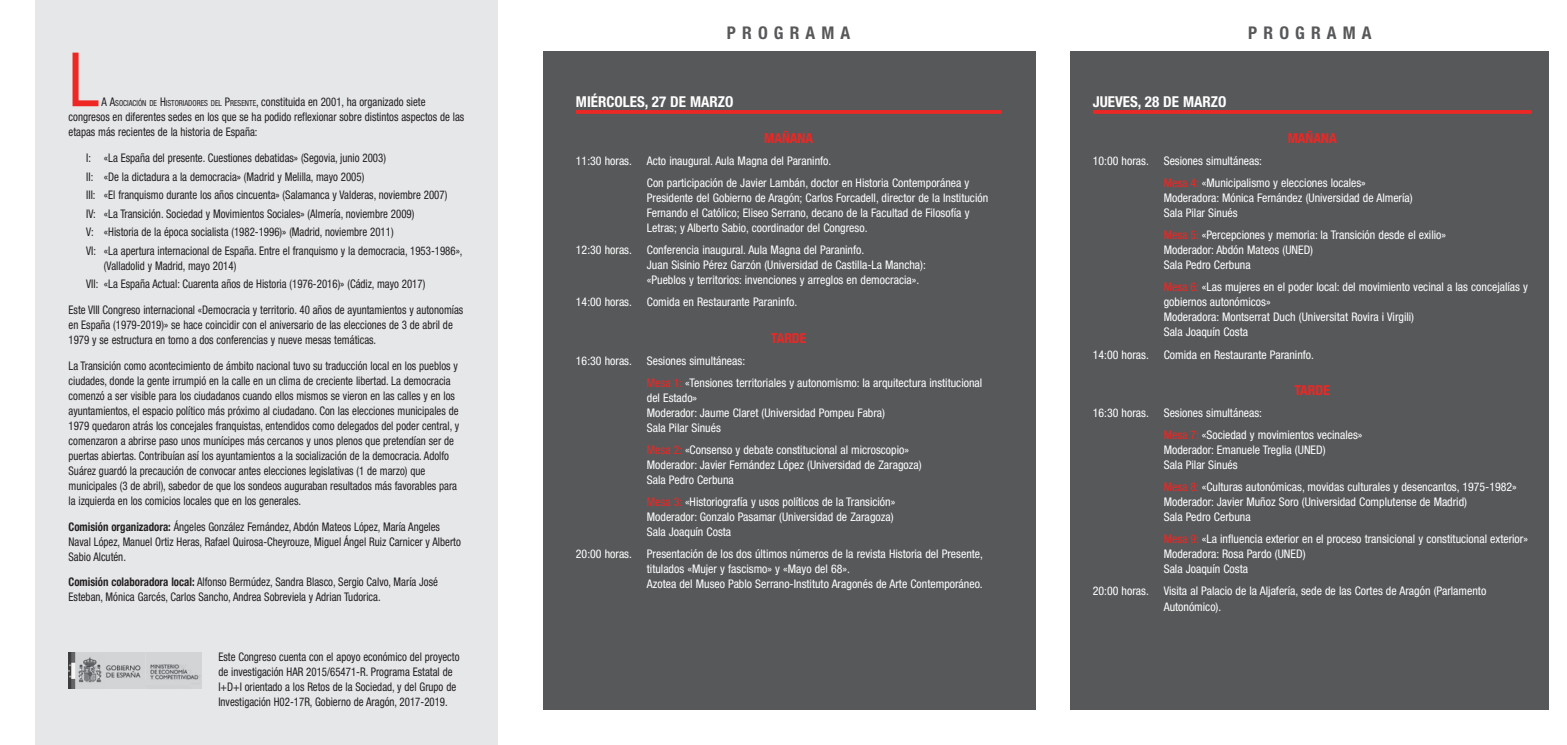
<style>
.page{position:relative;width:1567px;height:745px;background:#fff}
.page>*{position:absolute;margin:0;border:0;box-sizing:border-box;transform-origin:0 0}
.t1{font:condensed 75px "Helvetica Neue LT Std";color:#ee2724;scale:.92 1}
.t2{font:700 condensed 17.5px "Helvetica Neue LT Std";letter-spacing:.35em;color:#57585a}
.Dia_mes{font:700 condensed 15px "Helvetica Neue LT Std";color:#fff}
.centrado_subtitulo{font:700 condensed 13.75px "Helvetica Neue LT Std";color:#ee2724}
.t3{font:condensed 11.88px/15px "Helvetica Neue LT Std";color:#231f20;scale:.92 1}
.t4{font:condensed 11.88px/15px "Helvetica Neue LT Std";color:#fff}
.s1{font-style:inherit}
.s2{font-size:8.38px}
.s3{font-weight:700}
.s4{color:#ee2724}
</style>
<div class="page">
<div style="left:35px;top:0;width:462px;height:744px;background:#e6e7e9"></div>
<div style="left:543px;top:51px;width:492px;height:658px;background:#57585a"></div>
<div style="left:1070px;top:51px;width:478px;height:658px;background:#57585a"></div>
<svg style="left:576px;top:110px;width:425px;height:4px;background:#e42927"></svg>
<svg style="left:1092px;top:110px;width:439px;height:4px;background:#e42927"></svg>
<img style="left:69px;top:652px;width:133px;height:36px">
<p class="t1" style="left:69px;top:36px;width:35px">L</p>
<p class="t3" style="left:69px;top:94px;width:431px;text-indent:33px">A <span class="s1">A</span><span class="s2">SOCIACIÓN DE</span> <span class="s1">H</span><span class="s2">ISTORIADORES DEL</span> <span class="s1">P</span><span class="s2">RESENTE</span>, constituida en 2001, ha organizado siete congresos en diferentes sedes en los que se ha podido reflexionar sobre distintos aspectos de las etapas más recientes de la historia de España:</p>
<p class="t3" style="left:86px;top:150px;width:327px">I: «La España del presente. Cuestiones debatidas» (Segovia, junio 2003)</p>
<p class="t3" style="left:86px;top:169px;width:304px">II: «De la dictadura a la democracia» (Madrid y Melilla, mayo 2005)</p>
<p class="t3" style="left:86px;top:187px;width:394px">III: «El franquismo durante los años cincuenta» (Salamanca y Valderas, noviembre 2007)</p>
<p class="t3" style="left:86px;top:206px;width:358px">IV: «La Transición. Sociedad y Movimientos Sociales» (Almería, noviembre 2009)</p>
<p class="t3" style="left:86px;top:224px;width:335px">V: «Historia de la época socialista (1982-1996)» (Madrid, noviembre 2011)</p>
<p class="t3" style="left:104px;top:243px;width:391px;text-indent:-18px">VI: «La apertura internacional de España. Entre el franquismo y la democracia, 1953-1986», (Valladolid y Madrid, mayo 2014)</p>
<p class="t3" style="left:86px;top:276px;width:370px">VII: «La España Actual: Cuarenta años de Historia (1976-2016)» (Cádiz, mayo 2017)</p>
<p class="t3" style="left:69px;top:302px;width:430px">Este VIII Congreso internacional «Democracia y territorio. 40 años de ayuntamientos y autonomías en España (1979-2019)» se hace coincidir con el aniversario de las elecciones de 3 de abril de<br>1979 y se estructura en torno a dos conferencias y nueve mesas temáticas.</p>
<p class="t3" style="left:69px;top:357px;width:426px">La Transición como acontecimiento de ámbito nacional tuvo su traducción local en los pueblos y ciudades, donde la gente irrumpió en la calle en un clima de creciente libertad. La democracia comenzó a ser visible para los ciudadanos cuando ellos mismos se vieron en las calles y en los ayuntamientos, el espacio político más próximo al ciudadano. Con las elecciones municipales de 1979 quedaron atrás los concejales franquistas, entendidos como delegados del poder central, y comenzaron a abrirse paso unos munícipes más cercanos y unos plenos que pretendían ser de puertas abiertas. Contribuían así los ayuntamientos a la socialización de la democracia. Adolfo Suárez guardó la precaución de convocar antes elecciones legislativas (1 de marzo) que municipales (3 de abril), sabedor de que los sondeos auguraban resultados más favorables para la izquierda en los comicios locales que en los generales.</p>
<p class="t3" style="left:69px;top:518px;width:428px"><span class="s3">Comisión organizadora:</span> Ángeles González Fernández, Abdón Mateos López, María Angeles<br>Naval López, Manuel Ortiz Heras, Rafael Quirosa-Cheyrouze, Miguel Ángel Ruiz Carnicer y Alberto<br>Sabio Alcutén.</p>
<p class="t3" style="left:69px;top:574px;width:403px"><span class="s3">Comisión colaboradora local:</span> Alfonso Bermúdez, Sandra Blasco, Sergio Calvo, María José<br>Esteban, Mónica Garcés, Carlos Sancho, Andrea Sobreviela y Adrian Tudorica.</p>
<p class="t3" style="left:218px;top:649px;width:264px">Este Congreso cuenta con el apoyo económico del proyecto de investigación HAR 2015/65471-R. Programa Estatal de I+D+I orientado a los Retos de la Sociedad, y del Grupo de Investigación H02-17R, Gobierno de Aragón, 2017-2019.</p>
<p class="t2" style="left:727px;top:22px;width:125px">PROGRAMA</p>
<p class="t2" style="left:1248px;top:22px;width:125px">PROGRAMA</p>
<p class="Dia_mes" style="left:576px;top:92px;width:159px">MIÉRCOLES, 27 DE MARZO</p>
<p class="centrado_subtitulo" style="left:764px;top:129px;width:50px">MAÑANA</p>
<p class="t4" style="left:576px;top:153px;width:257px">11:30 horas. Acto inaugural. Aula Magna del Paraninfo.</p>
<p class="t4" style="left:647px;top:175px;width:343px">Con participación de Javier Lambán, doctor en Historia Contemporánea y Presidente del Gobierno de Aragón; Carlos Forcadell, director de la Institución Fernando el Católico; Eliseo Serrano, decano de la Facultad de Filosofía y Letras; y Alberto Sabio, coordinador del Congreso.</p>
<p class="t4" style="left:576px;top:242px;width:290px">12:30 horas. Conferencia inaugural. Aula Magna del Paraninfo.</p>
<p class="t4" style="left:647px;top:257px;width:280px">Juan Sisinio Pérez Garzón (Universidad de Castilla-La Mancha):</p>
<p class="t4" style="left:647px;top:272px;width:274px">«Pueblos y territorios: invenciones y arreglos en democracia».</p>
<p class="t4" style="left:576px;top:294px;width:223px">14:00 horas. Comida en Restaurante Paraninfo.</p>
<p class="centrado_subtitulo" style="left:770px;top:329px;width:37px">TARDE</p>
<p class="t4" style="left:576px;top:353px;width:171px">16:30 horas. Sesiones simultáneas:</p>
<p class="t4" style="left:647px;top:375px;width:337px"><span class="s4">Mesa 1:</span> «Tensiones territoriales y autonomismo: la arquitectura institucional del Estado»</p>
<p class="t4" style="left:647px;top:405px;width:240px">Moderador: Jaume Claret (Universidad Pompeu Fabra)</p>
<p class="t4" style="left:647px;top:420px;width:75px">Sala Pilar Sinués</p>
<p class="t4" style="left:647px;top:442px;width:264px"><span class="s4">Mesa 2:</span> «Consenso y debate constitucional al microscopio»</p>
<p class="t4" style="left:647px;top:457px;width:276px">Moderador: Javier Fernández López (Universidad de Zaragoza)</p>
<p class="t4" style="left:647px;top:472px;width:88px">Sala Pedro Cerbuna</p>
<p class="t4" style="left:647px;top:494px;width:250px"><span class="s4">Mesa 3:</span> «Historiografía y usos políticos de la Transición»</p>
<p class="t4" style="left:647px;top:509px;width:248px">Moderador: Gonzalo Pasamar (Universidad de Zaragoza)</p>
<p class="t4" style="left:647px;top:524px;width:86px">Sala Joaquín Costa</p>
<p class="t4" style="left:576px;top:546px;width:58px">20:00 horas.</p>
<p class="t4" style="left:647px;top:546px;width:338px">Presentación de los dos últimos números de la revista Historia del Presente, titulados «Mujer y fascismo» y «Mayo del 68».</p>
<p class="t4" style="left:647px;top:576px;width:337px">Azotea del Museo Pablo Serrano-Instituto Aragonés de Arte Contemporáneo.</p>
<p class="Dia_mes" style="left:1092px;top:92px;width:135px">JUEVES, 28 DE MARZO</p>
<p class="centrado_subtitulo" style="left:1287px;top:129px;width:50px">MAÑANA</p>
<p class="t4" style="left:1092px;top:153px;width:171px">10:00 horas. Sesiones simultáneas:</p>
<p class="t4" style="left:1163px;top:175px;width:204px"><span class="s4">Mesa 4:</span> «Municipalismo y elecciones locales»</p>
<p class="t4" style="left:1163px;top:190px;width:250px">Moderadora: Mónica Fernández (Universidad de Almería)</p>
<p class="t4" style="left:1163px;top:205px;width:75px">Sala Pilar Sinués</p>
<p class="t4" style="left:1163px;top:227px;width:284px"><span class="s4">Mesa 5:</span> «Percepciones y memoria: la Transición desde el exilio»</p>
<p class="t4" style="left:1163px;top:242px;width:151px">Moderador: Abdón Mateos (UNED)</p>
<p class="t4" style="left:1163px;top:257px;width:88px">Sala Pedro Cerbuna</p>
<p class="t4" style="left:1163px;top:279px;width:366px"><span class="s4">Mesa 6:</span> «Las mujeres en el poder local: del movimiento vecinal a las concejalías y gobiernos autonómicos»</p>
<p class="t4" style="left:1163px;top:309px;width:252px">Moderadora: Montserrat Duch (Universitat Rovira i Virgili)</p>
<p class="t4" style="left:1163px;top:324px;width:86px">Sala Joaquín Costa</p>
<p class="t4" style="left:1092px;top:346px;width:223px">14:00 horas. Comida en Restaurante Paraninfo.</p>
<p class="centrado_subtitulo" style="left:1294px;top:381px;width:37px">TARDE</p>
<p class="t4" style="left:1092px;top:405px;width:171px">16:30 horas. Sesiones simultáneas:</p>
<p class="t4" style="left:1163px;top:427px;width:200px"><span class="s4">Mesa 7:</span> «Sociedad y movimientos vecinales»</p>
<p class="t4" style="left:1163px;top:442px;width:163px">Moderador: Emanuele Treglia (UNED)</p>
<p class="t4" style="left:1163px;top:457px;width:75px">Sala Pilar Sinués</p>
<p class="t4" style="left:1163px;top:479px;width:354px"><span class="s4">Mesa 8:</span> «Culturas autonómicas, movidas culturales y desencantos, 1975-1982»</p>
<p class="t4" style="left:1163px;top:494px;width:305px">Moderador: Javier Muñoz Soro (Universidad Complutense de Madrid)</p>
<p class="t4" style="left:1163px;top:509px;width:88px">Sala Pedro Cerbuna</p>
<p class="t4" style="left:1163px;top:531px;width:366px"><span class="s4">Mesa 9:</span> «La influencia exterior en el proceso transicional y constitucional exterior»</p>
<p class="t4" style="left:1163px;top:546px;width:143px">Moderadora: Rosa Pardo (UNED)</p>
<p class="t4" style="left:1163px;top:561px;width:86px">Sala Joaquín Costa</p>
<p class="t4" style="left:1163px;top:583px;width:324px;text-indent:-71px">20:00 horas. Visita al Palacio de la Aljafería, sede de las Cortes de Aragón (Parlamento<br>Autonómico).</p>
</div>
